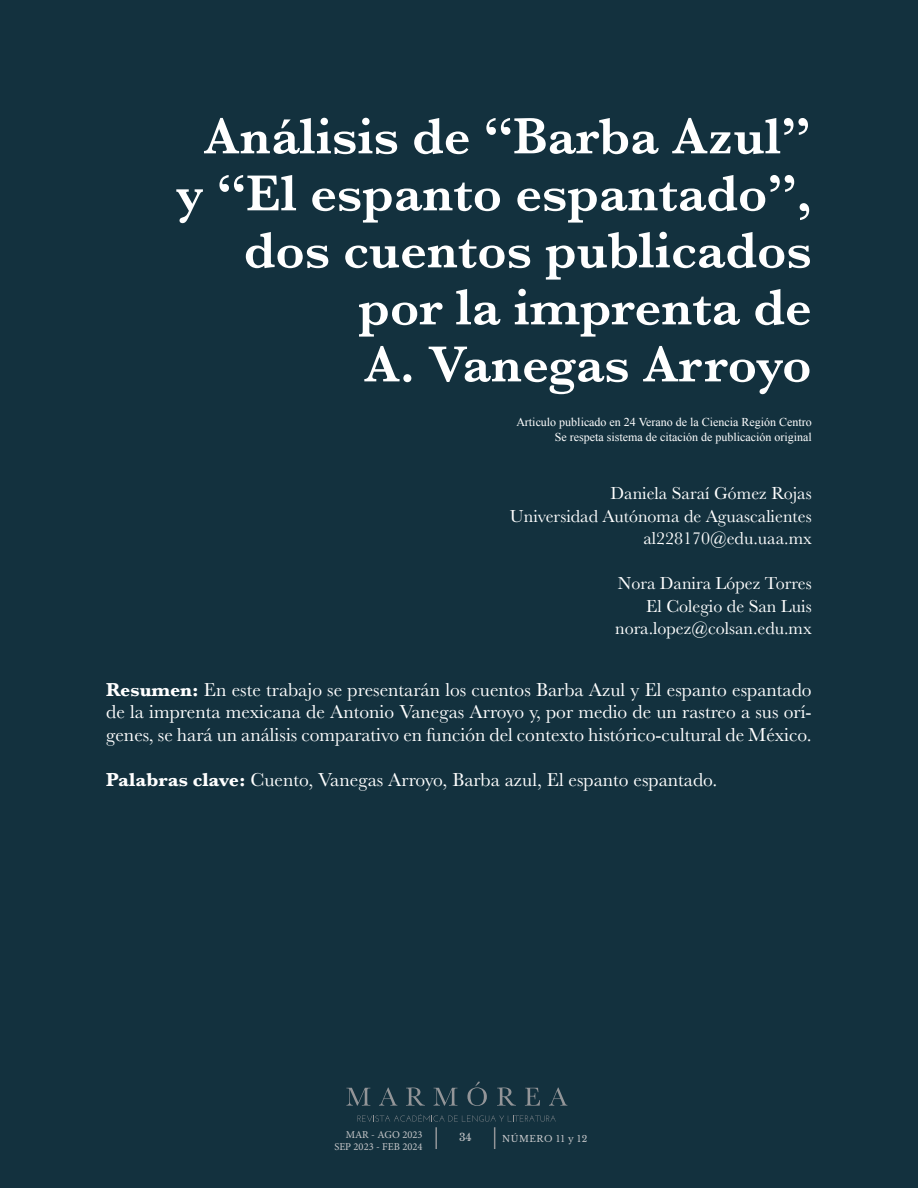
<style>
.page{position:relative;width:918px;height:1188px;background:#13313e}
.page>*{position:absolute;margin:0;border:0;box-sizing:border-box;transform-origin:0 0}
.t1{font:600 52.5px "Baskerville";color:#fff}
.t2{font:19.5px/22.5px "Baskerville";color:#fff;text-align:justify}
.Datos_autores{font:18px "Baskerville";color:#fff}
.nota_al_pie{font:12px "Times New Roman";color:#fff}
.t3{font:10.5px/12.6px "Minion Pro";color:#c7c8ca;text-align:right}
.t4{font:10.5px "Libre Baskerville";color:#c7c8ca}
.t5{font:9px "Libre Baskerville";letter-spacing:.06em;color:#c7c8ca}
.s1{font-weight:700}
</style>
<div class="page">
<svg style="left:346px;top:1088px;width:24px;height:18px"></svg>
<svg style="left:379px;top:1088px;width:18px;height:18px"></svg>
<svg style="left:406px;top:1088px;width:19px;height:18px"></svg>
<svg style="left:434px;top:1088px;width:23px;height:18px"></svg>
<svg style="left:467px;top:1082px;width:20px;height:24px"></svg>
<svg style="left:497px;top:1088px;width:19px;height:18px"></svg>
<svg style="left:525px;top:1088px;width:15px;height:18px"></svg>
<svg style="left:549px;top:1088px;width:18px;height:18px"></svg>
<svg style="left:358px;top:1114px;width:198px;height:35px"></svg>
<p class="t1" style="left:204px;top:99px;width:609px">Análisis de “Barba Azul”</p>
<p class="t1" style="left:176px;top:156px;width:638px">y “El espanto espantado”,</p>
<p class="t1" style="left:244px;top:213px;width:570px">dos cuentos publicados</p>
<p class="t1" style="left:358px;top:270px;width:455px">por la imprenta de</p>
<p class="t1" style="left:364px;top:327px;width:449px">A. Vanegas Arroyo</p>
<p class="nota_al_pie" style="left:516px;top:414px;width:297px">Articulo publicado en 24 Verano de la Ciencia Región Centro</p>
<p class="nota_al_pie" style="left:555px;top:429px;width:258px">Se respeta sistema de citación de publicación original</p>
<p class="Datos_autores" style="left:611px;top:482px;width:203px">Daniela Saraí Gómez Rojas</p>
<p class="Datos_autores" style="left:510px;top:505px;width:303px">Universidad Autónoma de Aguascalientes</p>
<p class="Datos_autores" style="left:644px;top:527px;width:170px">al228170@edu.uaa.mx</p>
<p class="Datos_autores" style="left:618px;top:572px;width:195px">Nora Danira López Torres</p>
<p class="Datos_autores" style="left:646px;top:595px;width:167px">El Colegio de San Luis</p>
<p class="Datos_autores" style="left:615px;top:617px;width:198px">nora.lopez@colsan.edu.mx</p>
<p class="t2" style="left:106px;top:679px;width:707px"><span class="s1">Resumen:</span> En este trabajo se presentarán los cuentos Barba Azul y El espanto espantado de la imprenta mexicana de Antonio Vanegas Arroyo y, por medio de un rastreo a sus orí&shy;genes, se hará un análisis comparativo en función del contexto histórico-cultural de México.</p>
<p class="t2" style="left:106px;top:769px;width:613px"><span class="s1">Palabras clave:</span> Cuento, Vanegas Arroyo, Barba azul, El espanto espantado.</p>
<p class="t3" style="left:334px;top:1128px;width:90px">MAR - AGO 2023<br>SEP 2023 - FEB 2024</p>
<p class="t4" style="left:459px;top:1131px;width:14px">34</p>
<p class="t5" style="left:502px;top:1133px;width:87px">NÚMERO 11 y 12</p>
</div>
